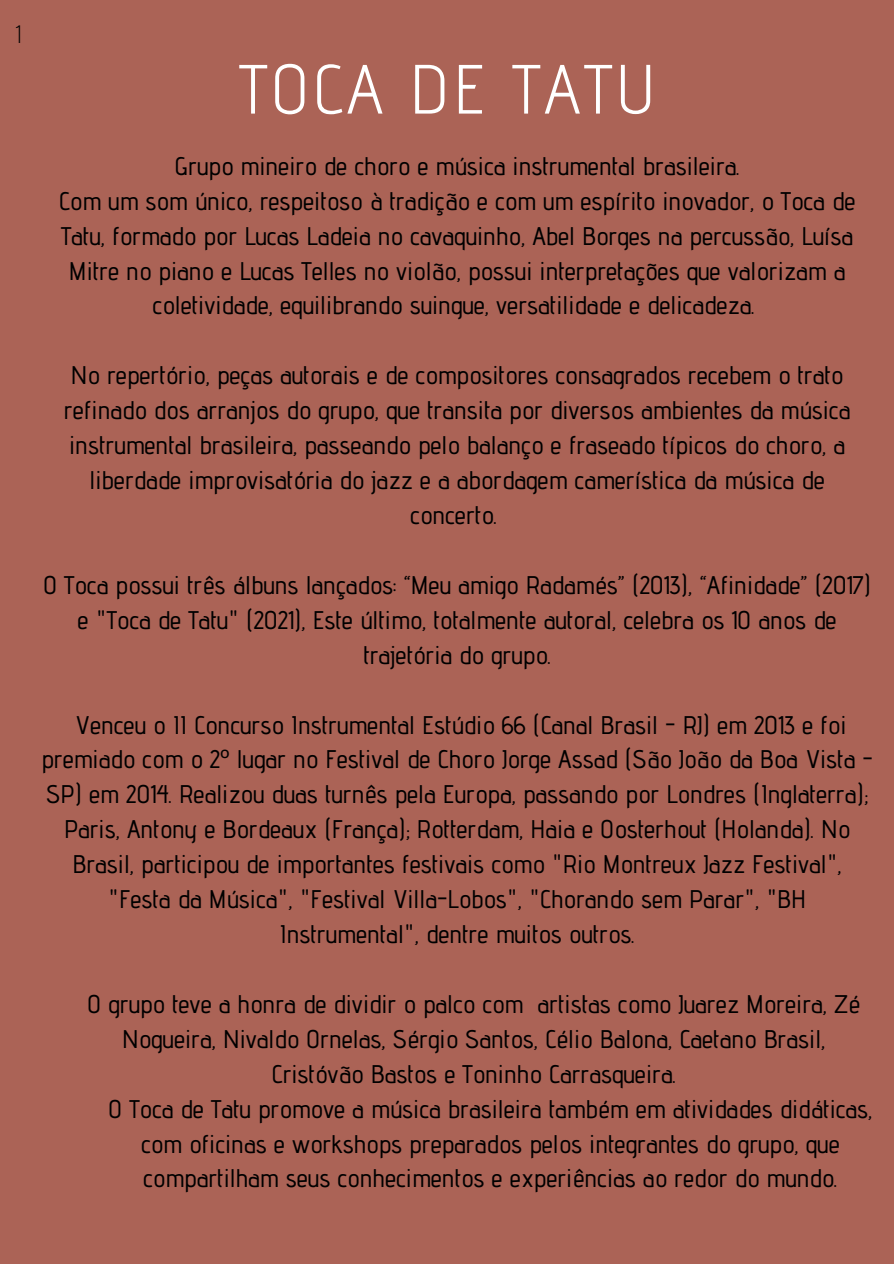
<style>
.page{position:relative;width:894px;height:1264px;background:#fff}
.page>*{position:absolute;margin:0;border:0;box-sizing:border-box;transform-origin:0 0}
.t1{font:69.45px "Advent Pro";letter-spacing:.05em;color:#fff}
.t2{font:500 25.5px/35px "Advent Pro";color:#000;text-align:center}
.t3{font:300 25.2px "Advent Pro";color:#020202}
.s1{font-family:"Noto Sans";font-weight:400}
</style>
<div class="page">
<div style="left:0;top:0;width:893px;height:1263px;background:#ab6356"></div>
<p class="t3" style="left:15px;top:19px;width:7px">1</p>
<p class="t1" style="left:239px;top:47px;width:417px">TOCA DE TATU</p>
<p class="t2" style="left:174px;top:148px;width:566px">Grupo mineiro de choro e música instrumental brasileira.</p>
<p class="t2" style="left:59px;top:183px;width:797px">Com um som único, respeitoso à tradição e com um espírito inovador, o Toca de Tatu, formado por Lucas Ladeia no cavaquinho, Abel Borges na percussão, Luísa Mitre no piano e Lucas Telles no violão, possui interpretações que valorizam a coletividade, equilibrando suingue, versatilidade e delicadeza.</p>
<p class="t2" style="left:64px;top:357px;width:787px">No repertório, peças autorais e de compositores consagrados recebem o trato refinado dos arranjos do grupo, que transita por diversos ambientes da música instrumental brasileira, passeando pelo balanço e fraseado típicos do choro, a liberdade improvisatória do jazz e a abordagem camerística da música de concerto.</p>
<p class="t2" style="left:43px;top:567px;width:829px">O Toca possui três álbuns lançados: “Meu amigo Radamés” (2013), “Afinidade” (2017) e "Toca de Tatu" (2021), Este último, totalmente autoral, celebra os 10 anos de trajetória do grupo.</p>
<p class="t2" style="left:41px;top:706px;width:832px">Venceu o II Concurso Instrumental Estúdio 66 (Canal Brasil - RJ) em 2013 e foi premiado com o 2<span class="s1">º</span> lugar no Festival de Choro Jorge Assad (São João da Boa Vista - SP) em 2014. Realizou duas turnês pela Europa, passando por Londres (Inglaterra); Paris, Antony e Bordeaux (França); Rotterdam, Haia e Oosterhout (Holanda). No Brasil, participou de importantes festivais como "Rio Montreux Jazz Festival", "Festa da Música", "Festival Villa-Lobos", "Chorando sem Parar", "BH Instrumental", dentre muitos outros.</p>
<p class="t2" style="left:87px;top:986px;width:774px">O grupo teve a honra de dividir o palco com artistas como Juarez Moreira, Zé<br>Nogueira, Nivaldo Ornelas, Sérgio Santos, Célio Balona, Caetano Brasil,<br>Cristóvão Bastos e Toninho Carrasqueira.</p>
<p class="t2" style="left:108px;top:1090px;width:765px">O Toca de Tatu promove a música brasileira também em atividades didáticas, com oficinas e workshops preparados pelos integrantes do grupo, que compartilham seus conhecimentos e experiências ao redor do mundo.</p>
</div>
